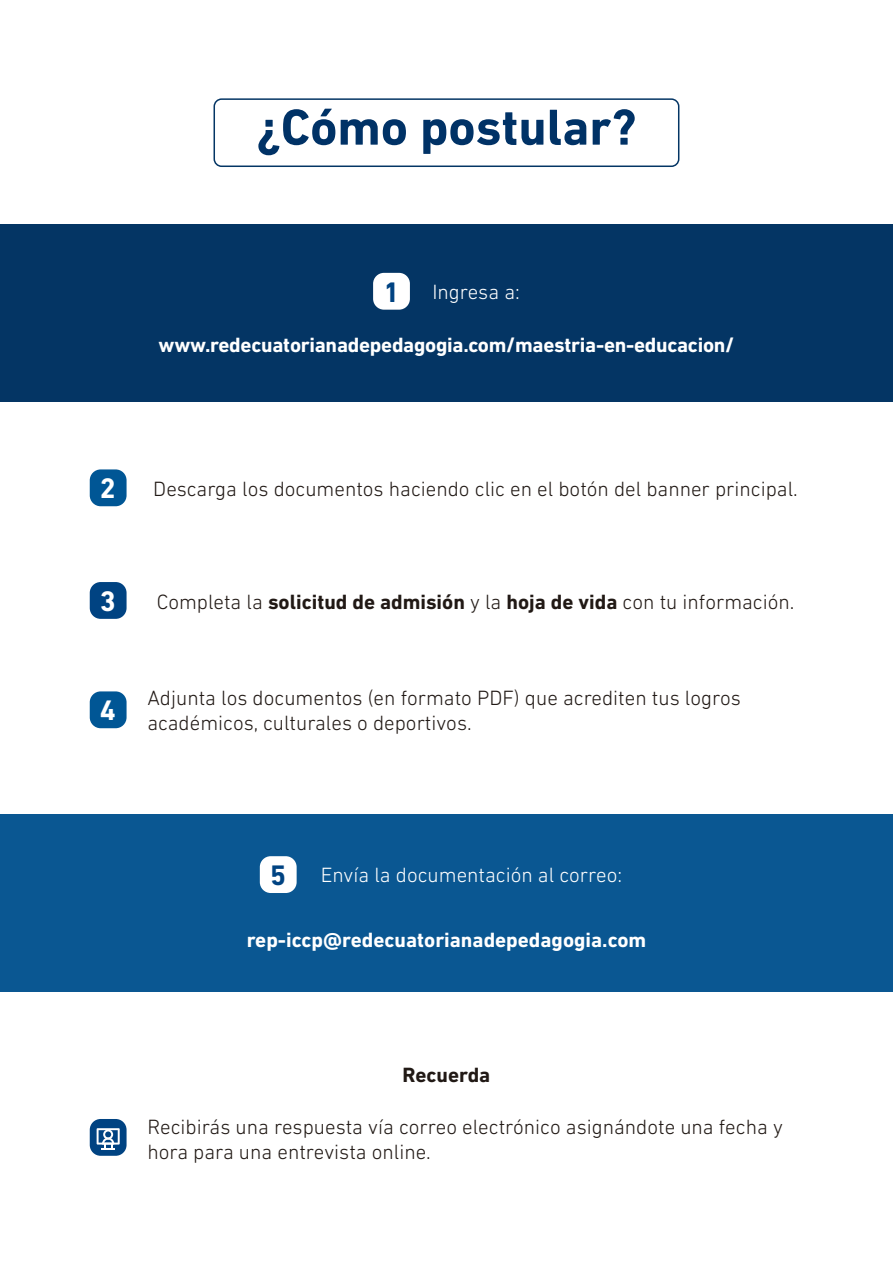
<style>
.page{position:relative;width:893px;height:1263px;background:#fff}
.page>*{position:absolute;margin:0;border:0;box-sizing:border-box;transform-origin:0 0}
.t1{font:700 51.3px "DIN Next LT Pro";color:#003266}
.t2{font:700 28.8px "DIN Next LT Pro";color:#fff}
.t3{font:300 21px/25.2px "DIN Next LT Pro";color:#211915}
.t4{font:700 21px "DIN Next LT Pro";letter-spacing:-.015em;color:#fff}
.t5{font:300 21px "DIN Next LT Pro";color:#fff}
.t6{font:700 21px "DIN Next LT Pro";color:#211915}
.s1{font-weight:700;font-size:28.8px;color:#004382}
.s2{font-weight:700}
</style>
<div class="page">
<div style="left:0;top:815px;width:893px;height:177px;background:#0a5792"></div>
<div style="left:0;top:224px;width:893px;height:177px;background:#043564"></div>
<div style="left:260px;top:856px;width:37px;height:37px;background:#fff;border-radius:11px"></div>
<div style="left:90px;top:469px;width:37px;height:37px;background:#005695;border-radius:11px"></div>
<div style="left:90px;top:582px;width:37px;height:37px;background:#004382;border-radius:11px"></div>
<div style="left:90px;top:691px;width:37px;height:37px;background:#005695;border-radius:11px"></div>
<div style="left:373px;top:273px;width:37px;height:37px;background:#fff;border-radius:11px"></div>
<div style="left:90px;top:1119px;width:37px;height:37px;background:#004382;border-radius:11px"></div>
<svg style="left:97px;top:1128px;width:23px;height:21px"></svg>
<div style="left:214px;top:98px;width:465px;height:69px;border:2px solid #043564;border-radius:7px"></div>
<h1 class="t1" style="left:256px;top:97px;width:382px">¿Cómo postular?</h1>
<p class="t5" style="left:383px;top:279px;width:138px"><span class="s1">1</span> Ingresa a:</p>
<p class="t4" style="left:159px;top:332px;width:577px">www.redecuatorianadepedagogia.com/maestria-en-educacion/</p>
<h2 class="t2" style="left:100px;top:472px;width:17px">2</h2>
<p class="t3" style="left:153px;top:476px;width:646px">Descarga los documentos haciendo clic en el botón del banner principal.</p>
<h2 class="t2" style="left:100px;top:584px;width:17px">3</h2>
<p class="t3" style="left:157px;top:589px;width:639px">Completa la <span class="s2">solicitud de admisión</span> y la <span class="s2">hoja de vida</span> con tu información.</p>
<h2 class="t2" style="left:100px;top:693px;width:17px">4</h2>
<p class="t3" style="left:147px;top:685px;width:595px">Adjunta los documentos (en formato PDF) que acrediten tus logros académicos, culturales o deportivos.</p>
<p class="t5" style="left:270px;top:862px;width:354px"><span class="s1">5</span> Envía la documentación al correo:</p>
<p class="t4" style="left:247px;top:927px;width:401px">rep-iccp@redecuatorianadepedagogia.com</p>
<p class="t6" style="left:403px;top:1062px;width:89px">Recuerda</p>
<p class="t3" style="left:147px;top:1113px;width:637px">Recibirás una respuesta vía correo electrónico asignándote una fecha y hora para una entrevista online.</p>
</div>
